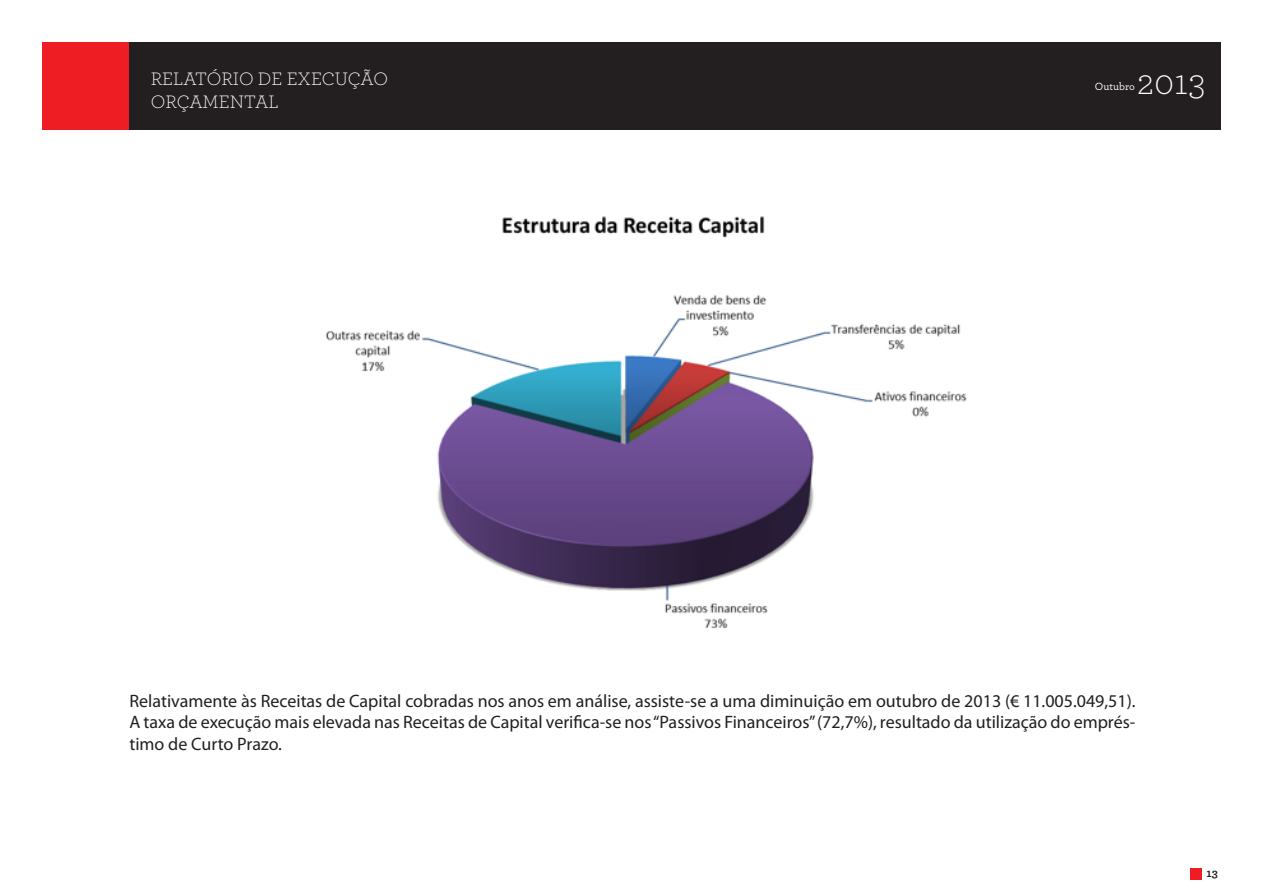
<style>
.page{position:relative;width:1263px;height:893px;background:#fff}
.page>*{position:absolute;margin:0;border:0;box-sizing:border-box;transform-origin:0 0}
.t1{font:300 37.2px "Archer";color:#fff}
.t2{font:300 18.9px/22.6px "Archer";color:#fff}
.texto{font:18px/21.6px "Myriad Pro";color:#231f20;text-align:justify}
.t3{font:700 12px "Archer";color:#231f20}
.t4{font:500 10.95px "Archer";color:#fff}
</style>
<div class="page">
<div style="left:129px;top:43px;width:1091px;height:87px;background:#231f20"></div>
<div style="left:43px;top:43px;width:86px;height:87px;background:#ee1d23"></div>
<div style="left:1190px;top:868px;width:12px;height:11px;background:#ee1d23"></div>
<img style="left:325px;top:216px;width:642px;height:413px">
<p class="t2" style="left:151px;top:67px;width:239px">RELATÓRIO DE EXECUÇÃO<br>ORÇAMENTAL</p>
<p class="t4" style="left:1095px;top:78px;width:41px">Outubro</p>
<h1 class="t1" style="left:1137px;top:58px;width:70px">2013</h1>
<p class="texto" style="left:129px;top:689px;width:1007px">Relativamente às Receitas de Capital cobradas nos anos em análise, assiste-se a uma diminuição em outubro de 2013 (€ 11.005.049,51).<br>A taxa de execução mais elevada nas Receitas de Capital verifica-se nos “Passivos Financeiros” (72,7%), resultado da utilização do emprés&shy;timo de Curto Prazo.</p>
<p class="t3" style="left:1206px;top:864px;width:13px">13</p>
</div>
